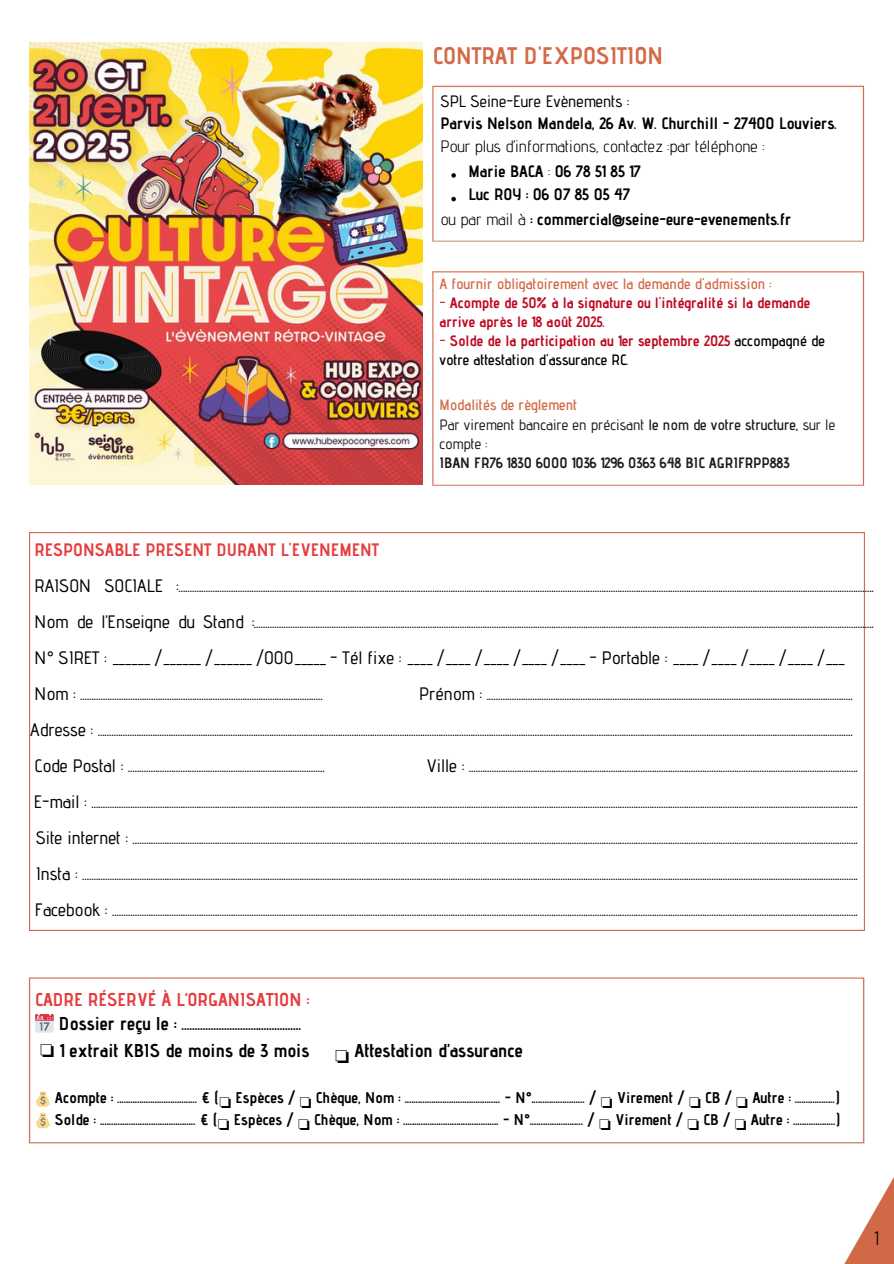
<style>
.page{position:relative;width:894px;height:1264px;background:#fff}
.page>*{position:absolute;margin:0;border:0;box-sizing:border-box;transform-origin:0 0}
.t1{font:700 24px "Advent Pro";color:#d36947}
.t2{font:19.5px "Advent Pro";color:#000}
.t3{font:700 18.6px/24.8px "Advent Pro";color:#000}
.t4{font:18.6px "Free Serif";color:#000}
.t5{font:500 18px/36px "Advent Pro";color:#000}
.t6{font:700 16.5px/22.5px "Advent Pro";color:#000}
.t7{font:700 15.45px "Advent Pro";color:#000}
.t8{font:15.45px "Free Serif";color:#000}
.t9{font:700 15px/19.2px "Advent Pro";color:#1d1d1b}
.t10{font:600 15px/19.2px "Advent Pro";color:#000}
.t11{font:700 15px/19.2px "Advent Pro";color:#bf0821}
.t12{font:600 15px "Advent Pro";color:#d36947}
.s1{font-weight:500}
.s2{font-weight:400}
.s3{font-weight:500;color:#bf0821}
.s4{font-weight:700;color:#bf0821}
.s5{font-weight:600;color:#d36947}
.s6{font-weight:600}
.s7{font-weight:700;color:#e53c3e}
.s8{color:#e53c3e}
.s9{font-family:"Free Serif";font-weight:400}
</style>
<div class="page">
<img style="left:29px;top:532px;width:835px;height:398px">
<img style="left:28px;top:977px;width:865px;height:286px">
<img style="left:29px;top:42px;width:836px;height:444px">
<svg style="left:35px;top:1014px;width:19px;height:18px"></svg>
<svg style="left:36px;top:1091px;width:14px;height:15px"></svg>
<svg style="left:36px;top:1112px;width:14px;height:16px"></svg>
<h5 class="t1" style="left:432px;top:41px;width:232px">CONTRAT D'EXPOSITION</h5>
<p class="t6" style="left:440px;top:89px;width:398px"><span class="s1">SPL Seine-Eure Evènements :<br></span>Parvis Nelson Mandela, 26 Av. W. Churchill - 27400 Louviers.<br><span class="s2">Pour plus d’informations, contactez :par téléphone :</span></p>
<p class="t6" style="left:468px;top:160px;width:174px">Marie BACA <span class="s2">:</span> 06 78 51 85 17<br>Luc ROY : 06 07 85 05 47</p>
<p class="t6" style="left:440px;top:207px;width:352px"><span class="s2">ou par mail à</span> : commercial@seine-eure-evenements.fr</p>
<h5 class="t12" style="left:439px;top:274px;width:333px">A fournir obligatoirement avec la demande d'admission :</h5>
<h5 class="t11" style="left:439px;top:293px;width:372px"><span class="s1">-</span> Acompte de 50% à la signature ou l'intégralité si la demande arrive après le 18 août 2025.</h5>
<h5 class="t10" style="left:439px;top:331px;width:387px"><span class="s3">-</span> <span class="s4">Solde de la participation au 1er septembre 2025</span> accompagné de votre attestation d'assurance RC.</h5>
<h4 class="t9" style="left:439px;top:395px;width:397px"><span class="s5">Modalités de règlement<br></span><span class="s1">Par virement bancaire en précisant</span> <span class="s6">le nom de votre structure,</span> <span class="s1">sur le compte :<br></span>IBAN FR76 1830 6000 1036 1296 0363 648 BIC AGRIFRPP883</h4>
<p class="t5" style="left:35px;top:531px;width:840px"><span class="s7">RESPONSABLE PRESENT DURANT L'EVENEMENT<br></span>RAISON SOCIALE :................................................................................................................................................................................................................................................................................................................<br>Nom de l’Enseigne du Stand :...............................................................................................................................................................................................................................................................................<br>N° SIRET : ______ /______ /______ /000_____ - Tél fixe : ____ /____ /____ /____ /____ - Portable : ____ /____ /____ /____ /___</p>
<p class="t5" style="left:35px;top:675px;width:290px">Nom : ..........................................................................................................</p>
<h5 class="t5" style="left:30px;top:675px;width:824px;text-align:right">Prénom : ................................................................................................................................................................<br>Adresse : ..........................................................................................................................................................................................................................................................................................................................................</h5>
<h5 class="t5" style="left:35px;top:747px;width:292px">Code Postal : ......................................................................................</h5>
<h5 class="t5" style="left:34px;top:747px;width:825px;text-align:justify;text-indent:392px">Ville : ..........................................................................................................................................................................<br>E-mail : ...............................................................................................................................................................................................................................................................................................................................................<br>Site internet : .............................................................................................................................................................................................................................................................................................................................<br>Insta : ...................................................................................................................................................................................................................................................................................................................................................<br>Facebook : ......................................................................................................................................................................................................................................................................................................................................</h5>
<p class="t3" style="left:59px;top:986px;width:252px;text-indent:-24px"><span class="s8">CADRE RÉSERVÉ À L’ORGANISATION :<br></span>Dossier reçu le : .............................................</p>
<p class="t3" style="left:40px;top:1037px;width:270px"><span class="s9">❏</span> 1 extrait KBIS de moins de 3 mois</p>
<p class="t4" style="left:335px;top:1046px;width:16px">❏</p>
<p class="t3" style="left:354px;top:1038px;width:170px">Attestation d’assurance</p>
<p class="t7" style="left:55px;top:1088px;width:166px">Acompte : .................................... € (</p>
<h2 class="t7" style="left:55px;top:1109px;width:164px">Solde : ........................................... € (</h2>
<h2 class="t7" style="left:235px;top:1088px;width:61px">Espèces /</h2>
<h2 class="t7" style="left:234px;top:1109px;width:61px">Espèces /</h2>
<h2 class="t7" style="left:316px;top:1088px;width:282px">Chèque, Nom : ........................................... - N°........................ /</h2>
<h2 class="t7" style="left:314px;top:1109px;width:282px">Chèque, Nom : ........................................... - N°........................ /</h2>
<p class="t7" style="left:616px;top:1088px;width:69px">Virement /</p>
<h3 class="t7" style="left:615px;top:1109px;width:69px">Virement /</h3>
<h3 class="t7" style="left:705px;top:1088px;width:28px">CB /</h3>
<p class="t7" style="left:703px;top:1109px;width:28px">CB /</p>
<h2 class="t7" style="left:752px;top:1088px;width:89px">Autre : ..................)</h2>
<p class="t7" style="left:750px;top:1109px;width:91px">Autre : ...................)</p>
<h5 class="t8" style="left:219px;top:1094px;width:13px">❏</h5>
<h5 class="t8" style="left:218px;top:1115px;width:13px">❏</h5>
<h5 class="t8" style="left:299px;top:1094px;width:13px">❏</h5>
<h5 class="t8" style="left:298px;top:1115px;width:13px">❏</h5>
<h4 class="t8" style="left:600px;top:1094px;width:13px">❏</h4>
<h5 class="t8" style="left:599px;top:1115px;width:13px">❏</h5>
<p class="t8" style="left:689px;top:1094px;width:13px">❏</p>
<p class="t8" style="left:687px;top:1115px;width:13px">❏</p>
<p class="t8" style="left:736px;top:1094px;width:13px">❏</p>
<p class="t8" style="left:734px;top:1115px;width:13px">❏</p>
<p class="t2" style="left:874px;top:1226px;width:6px">1</p>
</div>
